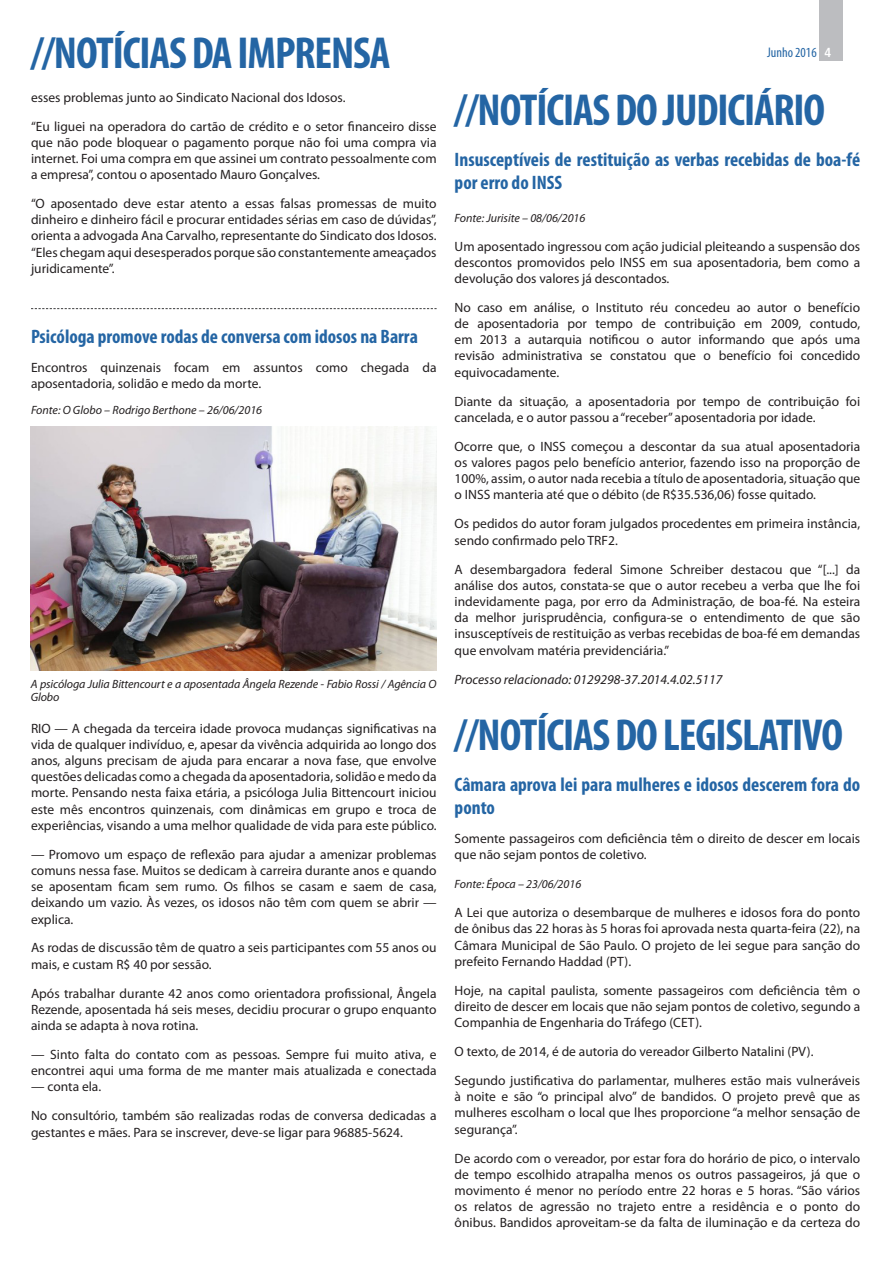
<style>
.page{position:relative;width:893px;height:1263px;background:#fff}
.page>*{position:absolute;margin:0;border:0;box-sizing:border-box;transform-origin:0 0}
.título_seção{font:700 condensed 45px "Myriad Pro";letter-spacing:-.025em;color:#2465a4}
.tíulo_matéria{font:700 condensed 19.5px/23.4px "Myriad Pro";color:#2465a4}
.tíulo_matéria_tracej{font:700 condensed 19.5px "Myriad Pro";color:#2465a4}
.t1{font:condensed 13.95px "Myriad Pro";color:#2465a4}
.texto_corrido{font:13.5px/16.2px "Myriad Pro";color:#231f20;text-align:justify}
.texto_corrido-2{font:italic 13.5px "Myriad Pro";color:#231f20}
.texto_corrido-3{font:italic 12px "Myriad Pro";color:#231f20}
.Legenda{font:italic 12px/13.5px "Myriad Pro";letter-spacing:-.01em;color:#231f20}
.s1{font-weight:700;color:#fff}
</style>
<div class="page">
<div style="left:820px;top:0;width:23px;height:61px;background:#bcbdc0"></div>
<svg style="left:31px;top:308px;width:406px;height:1px"></svg>
<img style="left:31px;top:426px;width:405px;height:244px">
<h1 class="título_seção" style="left:31px;top:25px;width:361px">//NOTÍCIAS DA IMPRENSA</h1>
<p class="texto_corrido" style="left:31px;top:89px;width:316px">esses problemas junto ao Sindicato Nacional dos Idosos.</p>
<p class="texto_corrido" style="left:31px;top:118px;width:407px">“Eu liguei na operadora do cartão de crédito e o setor financeiro disse que não pode bloquear o pagamento porque não foi uma compra via internet. Foi uma compra em que assinei um contrato pessoalmente com a empresa”, contou o aposentado Mauro Gonçalves.</p>
<p class="texto_corrido" style="left:31px;top:195px;width:407px">“O aposentado deve estar atento a essas falsas promessas de muito dinheiro e dinheiro fácil e procurar entidades sérias em caso de dúvidas”, orienta a advogada Ana Carvalho, representante do Sindicato dos Idosos. “Eles chegam aqui desesperados porque são constantemente ameaçados juridicamente”.</p>
<p class="tíulo_matéria_tracej" style="left:31px;top:324px;width:388px">Psicóloga promove rodas de conversa com idosos na Barra</p>
<p class="texto_corrido" style="left:31px;top:359px;width:407px">Encontros quinzenais focam em assuntos como chegada da aposentadoria, solidão e medo da morte.</p>
<p class="texto_corrido-3" style="left:31px;top:403px;width:233px">Fonte: O Globo – Rodrigo Berthone – 26/06/2016</p>
<p class="Legenda" style="left:31px;top:676px;width:407px">A psicóloga Julia Bittencourt e a aposentada Ângela Rezende - Fabio Rossi / Agência O<br>Globo</p>
<p class="texto_corrido" style="left:31px;top:720px;width:407px">RIO — A chegada da terceira idade provoca mudanças significativas na vida de qualquer indivíduo, e, apesar da vivência adquirida ao longo dos anos, alguns precisam de ajuda para encarar a nova fase, que envolve questões delicadas como a chegada da aposentadoria, solidão e medo da morte. Pensando nesta faixa etária, a psicóloga Julia Bittencourt iniciou este mês encontros quinzenais, com dinâmicas em grupo e troca de experiências, visando a uma melhor qualidade de vida para este público.</p>
<p class="texto_corrido" style="left:31px;top:846px;width:407px">— Promovo um espaço de reflexão para ajudar a amenizar problemas comuns nessa fase. Muitos se dedicam à carreira durante anos e quando se aposentam ficam sem rumo. Os filhos se casam e saem de casa, deixando um vazio. Às vezes, os idosos não têm com quem se abrir — explica.</p>
<p class="texto_corrido" style="left:31px;top:940px;width:407px">As rodas de discussão têm de quatro a seis participantes com 55 anos ou mais, e custam R$ 40 por sessão.</p>
<p class="texto_corrido" style="left:31px;top:985px;width:407px">Após trabalhar durante 42 anos como orientadora profissional, Ângela Rezende, aposentada há seis meses, decidiu procurar o grupo enquanto ainda se adapta à nova rotina.</p>
<p class="texto_corrido" style="left:31px;top:1046px;width:407px">— Sinto falta do contato com as pessoas. Sempre fui muito ativa, e encontrei aqui uma forma de me manter mais atualizada e conectada</p>
<p class="texto_corrido" style="left:31px;top:1078px;width:72px">— conta ela.</p>
<p class="texto_corrido" style="left:31px;top:1107px;width:407px">No consultório, também são realizadas rodas de conversa dedicadas a gestantes e mães. Para se inscrever, deve-se ligar para 96885-5624.</p>
<p class="t1" style="left:767px;top:44px;width:65px">Junho 2016 <span class="s1">4</span></p>
<p class="título_seção" style="left:455px;top:82px;width:372px">//NOTÍCIAS DO JUDICIÁRIO</p>
<p class="tíulo_matéria" style="left:455px;top:147px;width:407px">Insusceptíveis de restituição as verbas recebidas de boa-fé por erro do INSS</p>
<p class="texto_corrido-3" style="left:455px;top:210px;width:132px">Fonte: Jurisite – 08/06/2016</p>
<p class="texto_corrido" style="left:455px;top:238px;width:407px">Um aposentado ingressou com ação judicial pleiteando a suspensão dos descontos promovidos pelo INSS em sua aposentadoria, bem como a devolução dos valores já descontados.</p>
<p class="texto_corrido" style="left:455px;top:299px;width:407px">No caso em análise, o Instituto réu concedeu ao autor o benefício de aposentadoria por tempo de contribuição em 2009, contudo, em 2013 a autarquia notificou o autor informando que após uma revisão administrativa se constatou que o benefício foi concedido equivocadamente.</p>
<p class="texto_corrido" style="left:455px;top:393px;width:407px">Diante da situação, a aposentadoria por tempo de contribuição foi cancelada, e o autor passou a “receber” aposentadoria por idade.</p>
<p class="texto_corrido" style="left:455px;top:438px;width:407px">Ocorre que, o INSS começou a descontar da sua atual aposentadoria os valores pagos pelo benefício anterior, fazendo isso na proporção de 100%, assim, o autor nada recebia a título de aposentadoria, situação que o INSS manteria até que o débito (de R$35.536,06) fosse quitado.</p>
<p class="texto_corrido" style="left:455px;top:515px;width:407px">Os pedidos do autor foram julgados procedentes em primeira instância, sendo confirmado pelo TRF2.</p>
<p class="texto_corrido" style="left:455px;top:561px;width:407px">A desembargadora federal Simone Schreiber destacou que “[...] da análise dos autos, constata-se que o autor recebeu a verba que lhe foi indevidamente paga, por erro da Administração, de boa-fé. Na esteira da melhor jurisprudência, configura-se o entendimento de que são insusceptíveis de restituição as verbas recebidas de boa-fé em demandas que envolvam matéria previdenciária.”</p>
<p class="texto_corrido-2" style="left:455px;top:671px;width:269px">Processo relacionado: 0129298-37.2014.4.02.5117</p>
<p class="título_seção" style="left:455px;top:707px;width:390px">//NOTÍCIAS DO LEGISLATIVO</p>
<p class="tíulo_matéria" style="left:455px;top:772px;width:407px">Câmara aprova lei para mulheres e idosos descerem fora do ponto</p>
<p class="texto_corrido" style="left:455px;top:830px;width:407px">Somente passageiros com deficiência têm o direito de descer em locais que não sejam pontos de coletivo.</p>
<p class="texto_corrido-3" style="left:455px;top:877px;width:128px">Fonte: Época – 23/06/2016</p>
<p class="texto_corrido" style="left:455px;top:904px;width:407px">A Lei que autoriza o desembarque de mulheres e idosos fora do ponto de ônibus das 22 horas às 5 horas foi aprovada nesta quarta-feira (22), na Câmara Municipal de São Paulo. O projeto de lei segue para sanção do prefeito Fernando Haddad (PT).</p>
<p class="texto_corrido" style="left:455px;top:982px;width:407px">Hoje, na capital paulista, somente passageiros com deficiência têm o direito de descer em locais que não sejam pontos de coletivo, segundo a Companhia de Engenharia do Tráfego (CET).</p>
<p class="texto_corrido" style="left:455px;top:1043px;width:360px">O texto, de 2014, é de autoria do vereador Gilberto Natalini (PV).</p>
<p class="texto_corrido" style="left:455px;top:1072px;width:407px">Segundo justificativa do parlamentar, mulheres estão mais vulneráveis à noite e são “o principal alvo” de bandidos. O projeto prevê que as mulheres escolham o local que lhes proporcione “a melhor sensação de segurança”.</p>
<p class="texto_corrido" style="left:455px;top:1150px;width:407px">De acordo com o vereador, por estar fora do horário de pico, o intervalo de tempo escolhido atrapalha menos os outros passageiros, já que o movimento é menor no período entre 22 horas e 5 horas. “São vários os relatos de agressão no trajeto entre a residência e o ponto do ônibus. Bandidos aproveitam-se da falta de iluminação e da certeza do</p>
</div>
